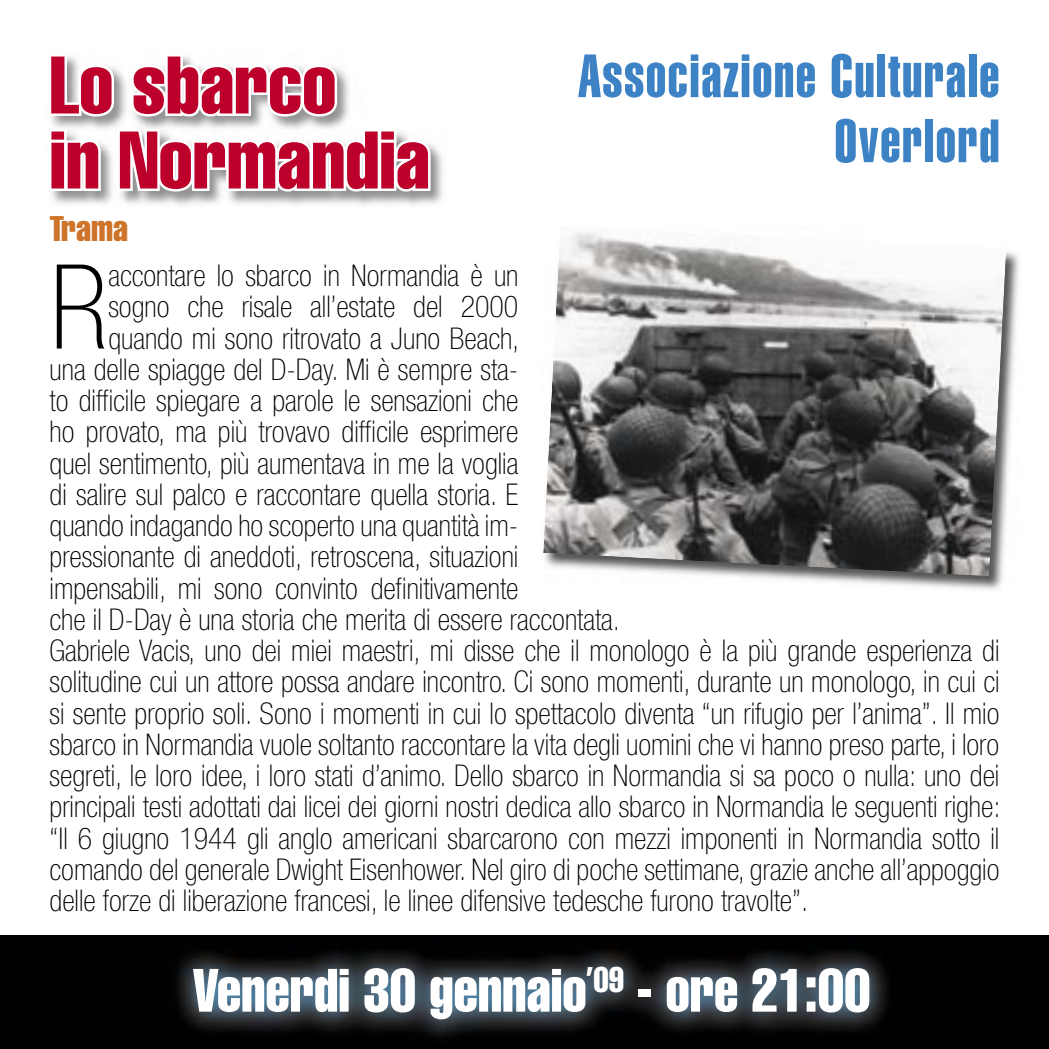
<style>
.page{position:relative;width:1049px;height:1049px;background:#fff}
.page>*{position:absolute;margin:0;border:0;box-sizing:border-box;transform-origin:0 0}
.t1{font:100 condensed 117.5px "Helvetica Neue";color:#000}
.t2{font:extra-condensed 80px/75px "Helvetica";color:#bd002b}
.t3{font:60px/65px "Helvetica Extra Compressed";letter-spacing:.03em;color:#3d82c4;text-align:right}
.t4{font:extra-condensed 60px "Helvetica";color:#fff;scale:.95 1}
.t5{font:extra-condensed 35px "Helvetica";color:#cd742a}
.t6{font:100 condensed 30px "Helvetica Neue";color:#000}
</style>
<div class="page">
<div style="left:0;top:935px;width:1049px;height:114px;background:#000"></div>
<img style="left:51px;top:69px;width:392px;height:136px">
<svg style="left:51px;top:56px;width:66px;height:63px"></svg>
<svg style="left:129px;top:56px;width:211px;height:63px"></svg>
<svg style="left:51px;top:127px;width:52px;height:66px"></svg>
<svg style="left:115px;top:127px;width:318px;height:67px"></svg>
<img style="left:177px;top:950px;width:710px;height:87px">
<img style="left:734px;top:251px;width:285px;height:339px">
<img style="left:543px;top:231px;width:463px;height:345px">
<h3 class="t3" style="left:578px;top:43px;width:422px">Associazione Culturale<br>Overlord</h3>
<h2 class="t2" style="left:50px;top:46px;width:382px">Lo sbarco<br>in Normandia</h2>
<p class="t5" style="left:50px;top:206px;width:80px">Trama</p>
<h1 class="t1" style="left:50px;top:241px;width:60px">R</h1>
<p class="t6" style="left:108px;top:259px;width:412px">accontare lo sbarco in Normandia è un</p>
<p class="t6" style="left:108px;top:290px;width:411px">sogno che risale all’estate del 2000</p>
<p class="t6" style="left:108px;top:321px;width:412px">quando mi sono ritrovato a Juno Beach,</p>
<p class="t6" style="left:50px;top:352px;width:470px">una delle spiagge del D-Day. Mi è sempre sta-</p>
<p class="t6" style="left:50px;top:384px;width:470px">to difficile spiegare a parole le sensazioni che</p>
<p class="t6" style="left:50px;top:415px;width:470px">ho provato, ma più trovavo difficile esprimere</p>
<p class="t6" style="left:50px;top:446px;width:470px">quel sentimento, più aumentava in me la voglia</p>
<p class="t6" style="left:50px;top:477px;width:470px">di salire sul palco e raccontare quella storia. E</p>
<p class="t6" style="left:50px;top:509px;width:470px">quando indagando ho scoperto una quantità im-</p>
<p class="t6" style="left:50px;top:540px;width:470px">pressionante di aneddoti, retroscena, situazioni</p>
<p class="t6" style="left:50px;top:571px;width:470px">impensabili, mi sono convinto definitivamente</p>
<p class="t6" style="left:50px;top:602px;width:572px">che il D-Day è una storia che merita di essere raccontata.</p>
<p class="t6" style="left:50px;top:634px;width:951px">Gabriele Vacis, uno dei miei maestri, mi disse che il monologo è la più grande esperienza di</p>
<p class="t6" style="left:50px;top:665px;width:951px">solitudine cui un attore possa andare incontro. Ci sono momenti, durante un monologo, in cui ci</p>
<p class="t6" style="left:50px;top:696px;width:951px">si sente proprio soli. Sono i momenti in cui lo spettacolo diventa “un rifugio per l’anima”. Il mio</p>
<p class="t6" style="left:50px;top:727px;width:951px">sbarco in Normandia vuole soltanto raccontare la vita degli uomini che vi hanno preso parte, i loro</p>
<p class="t6" style="left:50px;top:759px;width:951px">segreti, le loro idee, i loro stati d’animo. Dello sbarco in Normandia si sa poco o nulla: uno dei</p>
<p class="t6" style="left:50px;top:790px;width:952px">principali testi adottati dai licei dei giorni nostri dedica allo sbarco in Normandia le seguenti righe:</p>
<p class="t6" style="left:50px;top:821px;width:951px">“Il 6 giugno 1944 gli anglo americani sbarcarono con mezzi imponenti in Normandia sotto il</p>
<p class="t6" style="left:50px;top:852px;width:951px">comando del generale Dwight Eisenhower. Nel giro di poche settimane, grazie anche all’appoggio</p>
<p class="t6" style="left:50px;top:884px;width:760px">delle forze di liberazione francesi, le linee difensive tedesche furono travolte”.</p>
<h3 class="t4" style="left:193px;top:952px;width:715px">Venerdi 30 gennaio<sup>’09</sup> - ore 21:00</h3>
</div>
